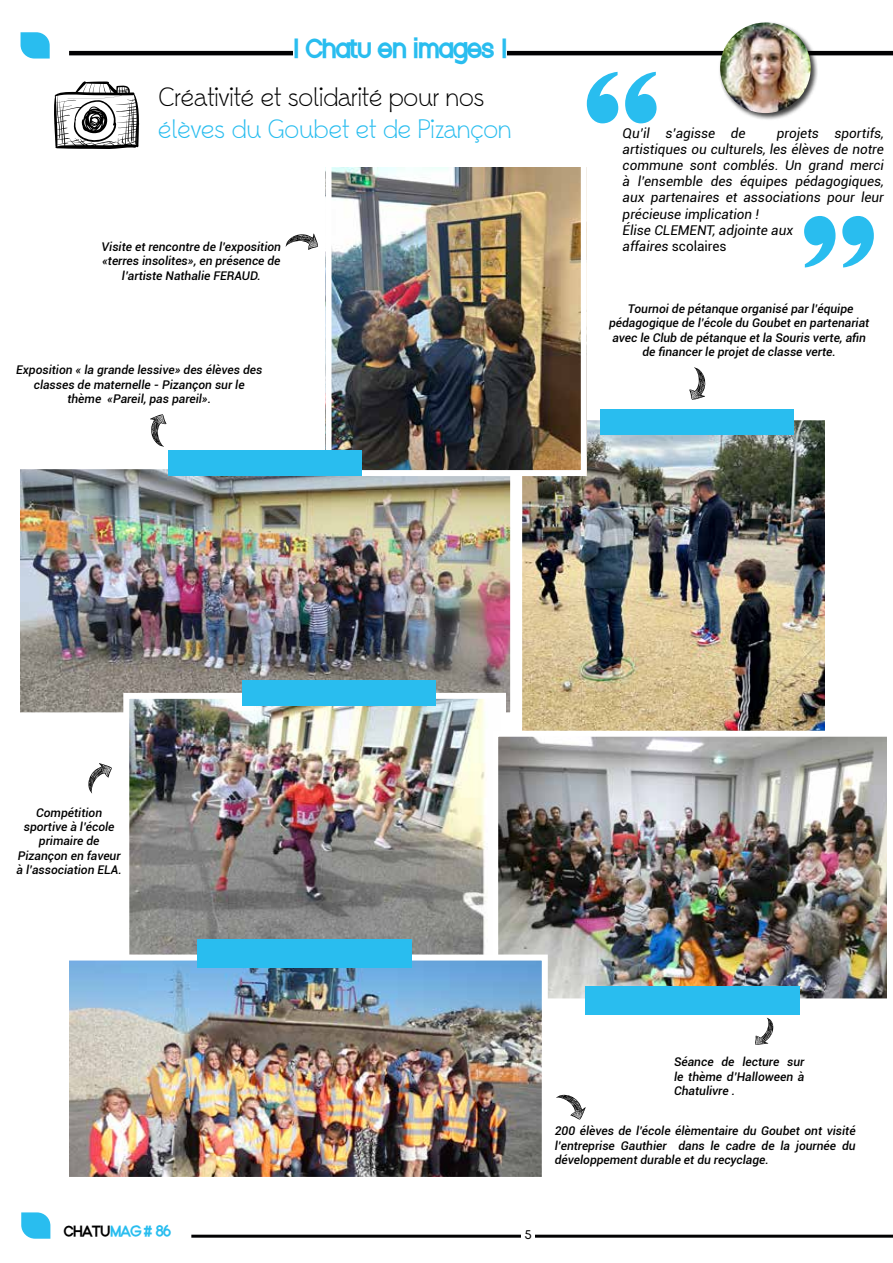
<style>
.page{position:relative;width:893px;height:1263px;background:#fff}
.page>*{position:absolute;margin:0;border:0;box-sizing:border-box;transform-origin:0 0}
.t1{font:27px "Whipsmart";color:#000}
.t2{font:27px "Whipsmart";color:#29bdef}
.t3{font:24px "Nordica";color:#29bdef}
.t4{font:italic 13.5px/16.2px "Roboto";color:#000}
.t5{font:13.5px "Nordica";color:#29bdef}
.t6{font:13.5px "Paris 2024 Variable Regular";color:#000}
.t7{font:italic 500 12px/14.4px "Roboto";color:#000;text-align:center}
.s1{font-style:normal}
.s2{color:#000}
</style>
<div class="page">
<hr style="left:69px;top:51px;width:824px;height:4px;background:#020203">
<svg style="left:21px;top:32px;width:29px;height:27px"></svg>
<hr style="left:191px;top:1235px;width:702px;height:3px;background:#020203">
<svg style="left:21px;top:1212px;width:29px;height:27px"></svg>
<div style="left:522px;top:1229px;width:13px;height:17px;background:#fff"></div>
<img style="left:523px;top:421px;width:301px;height:310px">
<div style="left:516px;top:414px;width:315px;height:372px;border:6px solid #fff"></div>
<img style="left:20px;top:470px;width:489px;height:241px">
<div style="left:13px;top:463px;width:503px;height:255px;border:6px solid #fff"></div>
<svg style="left:54px;top:81px;width:85px;height:68px"></svg>
<div style="left:718px;top:21px;width:100px;height:100px;background:#000;opacity:.75"></div>
<img style="left:720px;top:23px;width:91px;height:90px;border-radius:45px">
<div style="left:293px;top:38px;width:214px;height:26px;background:#fff"></div>
<svg style="left:587px;top:72px;width:70px;height:51px"></svg>
<svg style="left:804px;top:216px;width:70px;height:51px"></svg>
<img style="left:130px;top:700px;width:369px;height:254px">
<div style="left:123px;top:693px;width:383px;height:269px;border:6px solid #fff"></div>
<div style="left:242px;top:680px;width:193px;height:26px;background:#29bdef"></div>
<img style="left:499px;top:738px;width:387px;height:259px">
<div style="left:492px;top:731px;width:401px;height:273px;border:6px solid #fff"></div>
<div style="left:585px;top:986px;width:215px;height:29px;background:#29bdef"></div>
<img style="left:69px;top:961px;width:472px;height:215px">
<div style="left:61px;top:954px;width:487px;height:229px;border:6px solid #fff"></div>
<div style="left:197px;top:939px;width:215px;height:28px;background:#29bdef"></div>
<svg style="left:556px;top:1095px;width:30px;height:25px"></svg>
<svg style="left:755px;top:1018px;width:18px;height:27px"></svg>
<svg style="left:150px;top:414px;width:16px;height:33px"></svg>
<svg style="left:88px;top:763px;width:24px;height:30px"></svg>
<svg style="left:689px;top:367px;width:16px;height:33px"></svg>
<img style="left:332px;top:168px;width:248px;height:301px">
<div style="left:325px;top:159px;width:262px;height:317px;border:6px solid #fff"></div>
<div style="left:168px;top:450px;width:193px;height:26px;background:#29bdef"></div>
<svg style="left:286px;top:234px;width:32px;height:16px"></svg>
<div style="left:601px;top:409px;width:193px;height:26px;background:#29bdef"></div>
<h2 class="t3" style="left:293px;top:37px;width:215px">I Chatu en images I</h2>
<h1 class="t1" style="left:158px;top:83px;width:328px">Créativité et solidarité pour nos</h1>
<h1 class="t2" style="left:158px;top:115px;width:355px">élèves du Goubet et de Pizançon</h1>
<p class="t7" style="left:102px;top:239px;width:181px">Visite et rencontre de l’exposition «terres insolites», en présence de l’artiste Nathalie FERAUD.</p>
<p class="t7" style="left:16px;top:362px;width:248px">Exposition « la grande lessive» des élèves des classes de maternelle - Pizançon sur le thème «Pareil, pas pareil».</p>
<p class="t4" style="left:623px;top:124px;width:263px;text-indent:154px">projets sportifs, artistiques ou culturels, les élèves de notre commune sont comblés. Un grand merci à l’ensemble des équipes pédagogiques, aux partenaires et associations pour leur précieuse implication !<br>Élise CLEMENT, adjointe aux<br>affaires <span class="s1">scolaires</span></p>
<p class="t4" style="left:623px;top:124px;width:125px">Qu’il s’agisse de</p>
<p class="t7" style="left:609px;top:301px;width:262px">Tournoi de pétanque organisé par l’équipe pédagogique de l’école du Goubet en partenariat avec le Club de pétanque et la Souris verte, afin de financer le projet de classe verte.</p>
<p class="t7" style="left:17px;top:805px;width:107px">Compétition sportive à l’école primaire de<br>Pizançon en faveur à l’association ELA.</p>
<p class="t5" style="left:64px;top:1225px;width:108px"><span class="s2">CHATU</span>MAG # 86</p>
<p class="t6" style="left:525px;top:1226px;width:8px">5</p>
<p class="t7" style="left:674px;top:1054px;width:132px;text-align:justify">Séance de lecture sur le thème d’Halloween à Chatulivre .</p>
<p class="t7" style="left:555px;top:1123px;width:302px;text-align:justify">200 élèves de l’école élèmentaire du Goubet ont visité l’entreprise Gauthier dans le cadre de la journée du développement durable et du recyclage.</p>
</div>
